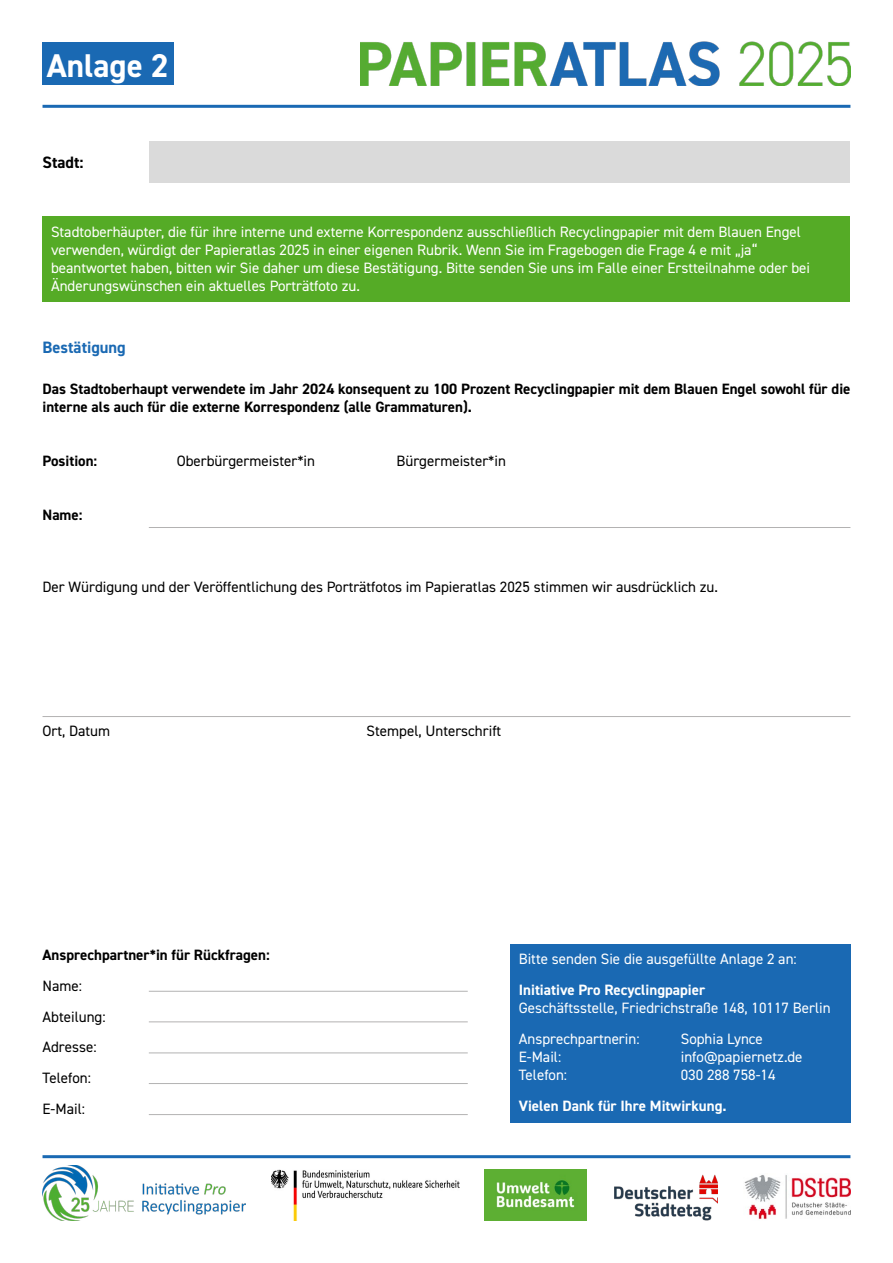
<style>
.page{position:relative;width:893px;height:1263px;background:#fff}
.page>*{position:absolute;margin:0;border:0;box-sizing:border-box;transform-origin:0 0}
.t1{font:700 33px "DIN2014";color:#fff}
.t2{font:700 16.5px "DIN2014";color:#1a69b3}
.t3{font:700 16.5px "DIN2014";color:#000}
.t4{font:15px/18px "DIN2014";color:#fff}
.t5{font:700 15px/18px "DIN2014";color:#000}
.t6{font:15px/30.8px "DIN2014";color:#000}
.t7{font:700 15px "DIN2014";color:#fff}
</style>
<div class="page">
<div style="left:150px;top:141px;width:700px;height:41px;background:#dadada"></div>
<div style="left:43px;top:217px;width:807px;height:85px;background:#55ab26"></div>
<div style="left:43px;top:43px;width:131px;height:42px;background:#1a69b3"></div>
<hr style="left:43px;top:105px;width:807px;height:3px;background:#1a69b3">
<hr style="left:149px;top:527px;width:701px;height:1px;background:#b3b2b2">
<hr style="left:43px;top:716px;width:807px;height:1px;background:#b3b2b2">
<div style="left:510px;top:944px;width:340px;height:179px;background:#1a69b3"></div>
<hr style="left:43px;top:1155px;width:807px;height:3px;background:#1a69b3">
<hr style="left:149px;top:991px;width:319px;height:1px;background:#b3b2b2">
<hr style="left:149px;top:1021px;width:319px;height:1px;background:#b3b2b2">
<hr style="left:149px;top:1052px;width:319px;height:1px;background:#b3b2b2">
<hr style="left:149px;top:1083px;width:319px;height:1px;background:#b3b2b2">
<hr style="left:149px;top:1114px;width:319px;height:1px;background:#b3b2b2">
<img style="left:485px;top:1169px;width:101px;height:51px">
<img style="left:271px;top:1169px;width:188px;height:51px">
<img style="left:744px;top:1175px;width:106px;height:44px">
<img style="left:614px;top:1174px;width:104px;height:46px">
<img style="left:360px;top:42px;width:490px;height:44px">
<img style="left:43px;top:1165px;width:203px;height:55px">
<h1 class="t1" style="left:47px;top:43px;width:124px">Anlage 2</h1>
<p class="t3" style="left:43px;top:151px;width:43px">Stadt:</p>
<p class="t4" style="left:51px;top:223px;width:760px">Stadtoberhäupter, die für ihre interne und externe Korrespondenz ausschließlich Recyclingpapier mit dem Blauen Engel verwenden, würdigt der Papieratlas 2025 in einer eigenen Rubrik. Wenn Sie im Fragebogen die Frage 4 e mit „ja“ beantwortet haben, bitten wir Sie daher um diese Bestätigung. Bitte senden Sie uns im Falle einer Erstteilnahme oder bei Änderungswünschen ein aktuelles Porträtfoto zu.</p>
<p class="t2" style="left:43px;top:336px;width:85px">Bestätigung</p>
<p class="t5" style="left:43px;top:380px;width:809px">Das Stadtoberhaupt verwendete im Jahr 2024 konsequent zu 100 Prozent Recyclingpapier mit dem Blauen Engel sowohl für die interne als auch für die externe Korrespondenz (alle Grammaturen).</p>
<p class="t5" style="left:43px;top:452px;width:56px">Position:</p>
<p class="t6" style="left:177px;top:446px;width:140px">Oberbürgermeister*in</p>
<p class="t6" style="left:397px;top:446px;width:111px">Bürgermeister*in</p>
<p class="t5" style="left:43px;top:506px;width:42px">Name:</p>
<p class="t6" style="left:43px;top:572px;width:677px">Der Würdigung und der Veröffentlichung des Porträtfotos im Papieratlas 2025 stimmen wir ausdrücklich zu.</p>
<p class="t6" style="left:43px;top:716px;width:69px">Ort, Datum</p>
<p class="t6" style="left:367px;top:716px;width:136px">Stempel, Unterschrift</p>
<p class="t5" style="left:43px;top:946px;width:229px">Ansprechpartner*in für Rückfragen:</p>
<p class="t6" style="left:43px;top:970px;width:65px">Name:<br>Abteilung:<br>Adresse:<br>Telefon:<br>E-Mail:</p>
<p class="t4" style="left:519px;top:950px;width:280px">Bitte senden Sie die ausgefüllte Anlage 2 an:</p>
<p class="t7" style="left:519px;top:980px;width:188px">Initiative Pro Recyclingpapier</p>
<p class="t4" style="left:519px;top:992px;width:313px;line-height:30.8px">Geschäftsstelle, Friedrichstraße 148, 10117 Berlin<br>Ansprechpartnerin:</p>
<p class="t4" style="left:681px;top:1029px;width:84px">Sophia Lynce</p>
<p class="t4" style="left:519px;top:1047px;width:44px">E-Mail:</p>
<p class="t4" style="left:681px;top:1047px;width:123px">info@papiernetz.de</p>
<p class="t4" style="left:519px;top:1065px;width:50px">Telefon:</p>
<p class="t4" style="left:681px;top:1065px;width:96px">030 288 758-14</p>
<p class="t7" style="left:519px;top:1095px;width:209px">Vielen Dank für Ihre Mitwirkung.</p>
</div>
